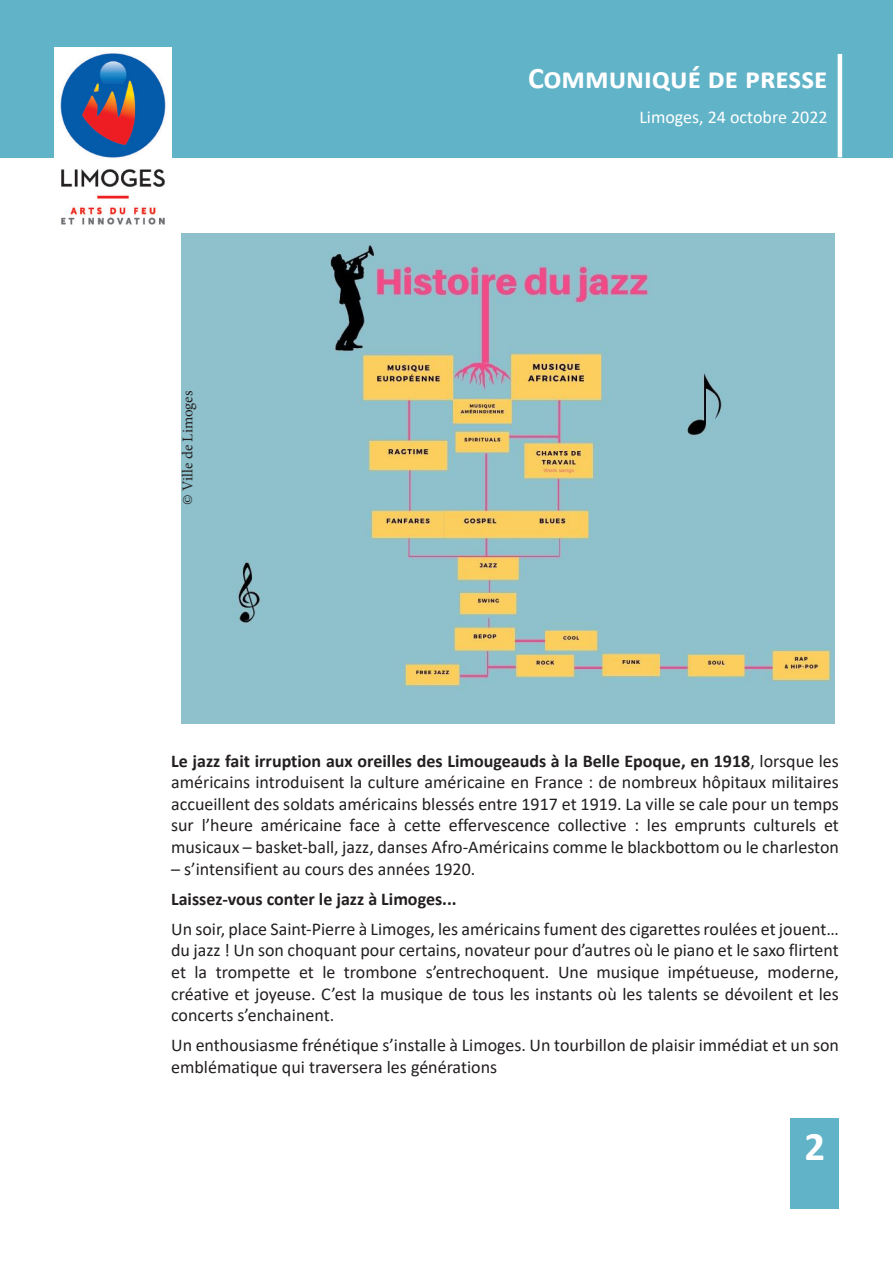
<style>
.page{position:relative;width:893px;height:1263px;background:#fff}
.page>*{position:absolute;margin:0;border:0;box-sizing:border-box;transform-origin:0 0}
.t1{font:700 40.8px "Calibri";color:#fff}
.t2{font:700 30px "Calibri";color:#fff}
.t3{font:18px/21.6px "Calibri";color:#231f20;text-align:justify}
.t4{font:700 18px "Calibri";color:#231f20}
.t5{font:18px "Calibri";color:#fff}
.t6{font:15px "Minion Pro";color:#231f20}
.s1{font-weight:700}
</style>
<div class="page">
<div style="left:0;top:0;width:893px;height:157px;background:#61b3c8"></div>
<img style="left:54px;top:48px;width:117px;height:177px">
<hr style="left:838px;top:54px;width:4px;height:103px;background:#fff">
<div style="left:790px;top:1118px;width:49px;height:91px;background:#61b3c8"></div>
<img style="left:181px;top:234px;width:653px;height:489px">
<p class="t6" style="left:177px;top:505px;width:115px;rotate:-90deg">© Ville de Limoges</p>
<p class="t2" style="left:528px;top:57px;width:301px">Communiqué de presse</p>
<p class="t5" style="left:639px;top:104px;width:190px">Limoges, 24 octobre 2022</p>
<p class="t3" style="left:171px;top:749px;width:669px"><span class="s1">Le jazz fait irruption aux oreilles des Limougeauds à la Belle Epoque, en 1918</span>, lorsque les américains introduisent la culture américaine en France : de nombreux hôpitaux militaires accueillent des soldats américains blessés entre 1917 et 1919. La ville se cale pour un temps sur l’heure américaine face à cette effervescence collective : les emprunts culturels et musicaux – basket-ball, jazz, danses Afro-Américains comme le blackbottom ou le charleston</p>
<p class="t3" style="left:171px;top:857px;width:306px">– s’intensifient au cours des années 1920.</p>
<p class="t4" style="left:171px;top:886px;width:287px">Laissez-vous conter le jazz à Limoges...</p>
<p class="t3" style="left:171px;top:917px;width:669px">Un soir, place Saint-Pierre à Limoges, les américains fument des cigarettes roulées et jouent… du jazz ! Un son choquant pour certains, novateur pour d’autres où le piano et le saxo flirtent et la trompette et le trombone s’entrechoquent. Une musique impétueuse, moderne, créative et joyeuse. C’est la musique de tous les instants où les talents se dévoilent et les concerts s’enchainent.</p>
<p class="t3" style="left:171px;top:1034px;width:669px">Un enthousiasme frénétique s’installe à Limoges. Un tourbillon de plaisir immédiat et un son emblématique qui traversera les générations</p>
<p class="t1" style="left:804px;top:1118px;width:22px">2</p>
</div>
